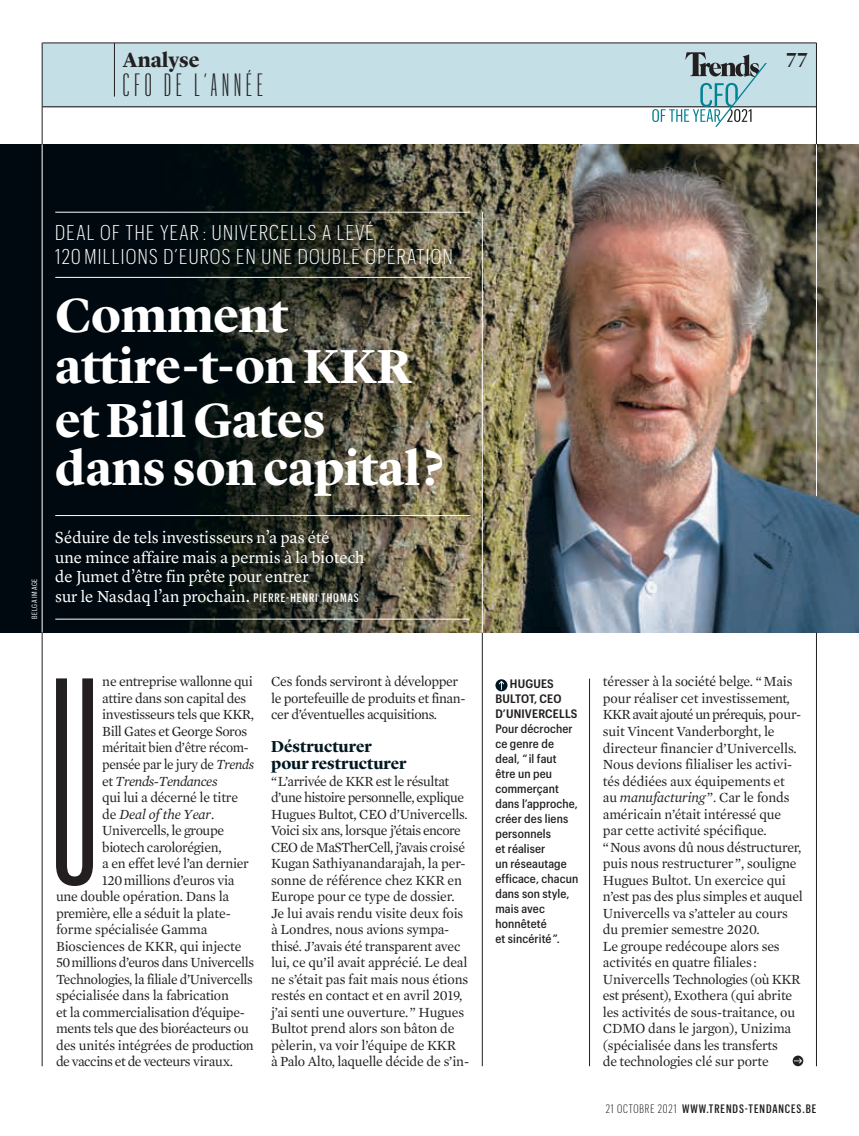
<style>
.page{position:relative;width:859px;height:1136px;background:#fff}
.page>*{position:absolute;margin:0;border:0;box-sizing:border-box;transform-origin:0 0}
.t1{font:288.15px "Graphik XXXX Cond";color:#231f20}
.t2{font:700 49.5px/52.5px "Lyon Display";color:#fff}
.t3{font:300 31.5px "Graphik XXX Cond";letter-spacing:.16em;color:#231f20}
.t4{font:300 21px/24px "Graphik Cond";letter-spacing:.06em;color:#fff}
.t5{font:700 21px "Lyon Display";color:#231f20}
.t6{font:500 21px "Lyon Display";color:#231f20}
.t7{font:16.5px/19.5px "Lyon Text";color:#fff}
.t8{font:700 16.5px/16.5px "Lyon Display";color:#001722}
.t9{font:14.25px/16.5px "Mercury Text G1";letter-spacing:-.02em;color:#231f20}
.t10{font:14.25px "Mercury Text G1";letter-spacing:-.02em;color:#231f20;scale:.95 1}
.t11{font:14.25px "Mercury Text G1";letter-spacing:-.02em;color:#231f20;scale:.96 1}
.t12{font:14.25px "Mercury Text G1";letter-spacing:-.04em;color:#231f20}
.t13{font:italic 14.25px "Mercury Text G1";letter-spacing:-.03em;color:#231f20}
.t14{font:italic 14.25px "Mercury Text G1";letter-spacing:-.01em;color:#231f20}
.t15{font:500 12px/15px "Graphik Compact";letter-spacing:.01em;color:#231f20}
.t16{font:500 12px "Graphik X Cond";letter-spacing:.075em;color:#231f20}
.t17{font:600 12px/15px "Graphik Compact";letter-spacing:.015em;color:#231f20}
.t18{font:7.5px "Graphik Cond";letter-spacing:.08em;color:#fff}
.s1{font-family:"Graphik X Cond";font-weight:500;font-size:12px}
.s2{font-style:italic}
.s3{font-style:normal}
.s4{font-weight:300}
</style>
<div class="page">
<div style="left:43px;top:43px;width:774px;height:64px;background:#c4dfe6"></div>
<img style="left:0;top:144px;width:859px;height:488px">
<hr style="left:43px;top:43px;width:773px;height:1px;background:#231f20">
<hr style="left:42px;top:43px;width:1px;height:102px;background:#231f20">
<hr style="left:42px;top:144px;width:1px;height:488px;background:#fff">
<hr style="left:114px;top:43px;width:1px;height:53px;background:#231f20">
<hr style="left:816px;top:43px;width:1px;height:101px;background:#231f20">
<hr style="left:816px;top:144px;width:1px;height:352px;background:#fff">
<hr style="left:55px;top:212px;width:415px;height:1px;background:#fff">
<hr style="left:55px;top:277px;width:415px;height:1px;background:#fff">
<hr style="left:55px;top:515px;width:415px;height:1px;background:#fff">
<hr style="left:55px;top:618px;width:415px;height:1px;background:#fff">
<hr style="left:43px;top:106px;width:773px;height:1px;background:#231f20">
<svg style="left:793px;top:1055px;width:10px;height:11px"></svg>
<svg style="left:794px;top:1058px;width:8px;height:5px"></svg>
<hr style="left:589px;top:678px;width:1px;height:388px;background:#231f20">
<hr style="left:482px;top:632px;width:1px;height:434px;background:#231f20">
<hr style="left:482px;top:212px;width:1px;height:420px;background:#fff">
<hr style="left:816px;top:632px;width:1px;height:434px;background:#231f20">
<hr style="left:42px;top:632px;width:1px;height:434px;background:#231f20">
<svg style="left:495px;top:679px;width:12px;height:12px"></svg>
<svg style="left:652px;top:52px;width:115px;height:75px"></svg>
<h3 class="t5" style="left:123px;top:44px;width:78px">Analyse</h3>
<h3 class="t6" style="left:787px;top:44px;width:23px">77</h3>
<h3 class="t3" style="left:123px;top:67px;width:142px">CFO DE L’ANNÉE</h3>
<p class="t18" style="left:29px;top:619px;width:42px;rotate:-90deg">BELGA IMAGE</p>
<h3 class="t4" style="left:55px;top:219px;width:399px">DEAL OF THE YEAR : UNIVERCELLS A LEVÉ<br>120 MILLIONS D’EUROS EN UNE DOUBLE OPÉRATION</h3>
<h2 class="t2" style="left:55px;top:285px;width:358px">Comment attire-t-on KKR et Bill Gates</h2>
<h2 class="t2" style="left:55px;top:438px;width:390px">dans son capital ?</h2>
<p class="t7" style="left:55px;top:526px;width:311px">Séduire de tels investisseurs n’a pas été<br>une mince affaire mais a permis à la biotech de Jumet d’être fin prête pour entrer<br>sur le Nasdaq l’an prochain. <span class="s1">PIERRE-HENRI THOMAS</span></p>
<h1 class="t1" style="left:51px;top:629px;width:48px">U</h1>
<p class="t9" style="left:102px;top:673px;width:152px">ne entreprise wallonne qui</p>
<p class="t9" style="left:102px;top:689px;width:145px">attire dans son capital des</p>
<p class="t9" style="left:102px;top:706px;width:153px">investisseurs tels que KKR,</p>
<p class="t9" style="left:102px;top:722px;width:146px">Bill Gates et George Soros</p>
<p class="t10" style="left:102px;top:738px;width:156px">méritait bien d’être récom-</p>
<p class="t10" style="left:102px;top:755px;width:161px">pensée par le jury de <span class="s2">Trends</span></p>
<p class="t13" style="left:102px;top:771px;width:117px"><span class="s3">et</span> Trends-Tendances</p>
<p class="t9" style="left:102px;top:788px;width:137px">qui lui a décerné le titre</p>
<p class="t14" style="left:102px;top:804px;width:114px"><span class="s3">de</span> Deal of the Year<span class="s3">.</span></p>
<p class="t9" style="left:102px;top:821px;width:123px">Univercells, le groupe</p>
<p class="t9" style="left:102px;top:838px;width:121px">biotech carolorégien,</p>
<p class="t9" style="left:102px;top:854px;width:148px">a en effet levé l’an dernier</p>
<p class="t9" style="left:102px;top:871px;width:134px">120millions d’euros via</p>
<p class="t9" style="left:56px;top:887px;width:175px">une double opération. Dans la</p>
<p class="t9" style="left:56px;top:904px;width:176px">première, elle a séduit la plate-</p>
<p class="t9" style="left:56px;top:920px;width:153px">forme spécialisée Gamma</p>
<p class="t9" style="left:56px;top:937px;width:187px">Biosciences de KKR, qui injecte</p>
<p class="t9" style="left:56px;top:953px;width:200px">50millions d’euros dans Univercells</p>
<p class="t11" style="left:56px;top:969px;width:206px">Technologies, la filiale d’Univercells</p>
<p class="t9" style="left:56px;top:986px;width:174px">spécialisée dans la fabrication</p>
<p class="t9" style="left:56px;top:1003px;width:190px">et la commercialisation d’équipe-</p>
<p class="t9" style="left:56px;top:1019px;width:194px">ments tels que des bioréacteurs ou</p>
<p class="t9" style="left:56px;top:1036px;width:199px">des unités intégrées de production</p>
<p class="t12" style="left:56px;top:1052px;width:179px">de vaccins et de vecteurs viraux.</p>
<p class="t9" style="left:271px;top:673px;width:196px">Ces fonds serviront à développer le portefeuille de produits et finan&shy;cer d’éventuelles acquisitions.</p>
<p class="t8" style="left:271px;top:737px;width:137px">Déstructurer pour restructurer</p>
<p class="t9" style="left:271px;top:772px;width:200px">“L’arrivée de KKR est le résultat d’une histoire personnelle, explique Hugues Bultot, CEO d’Univercells.<br>Voici six ans, lorsque j’étais encore CEO de MaSTherCell, j’avais croisé Kugan Sathiyanandarajah, la per&shy;sonne de référence chez KKR en Europe pour ce type de dossier.<br>Je lui avais rendu visite deux fois à Londres, nous avions sympa&shy;thisé. J’avais été transparent avec lui, ce qu’il avait apprécié. Le deal ne s’était pas fait mais nous étions restés en contact et en avril 2019, j’ai senti une ouverture.” Hugues Bultot prend alors son bâton de pèlerin, va voir l’équipe de KKR<br>à Palo Alto, laquelle décide de s’in-</p>
<p class="t17" style="left:495px;top:675px;width:83px;text-indent:14px">HUGUES<br>BULTOT, CEO<br>D’UNIVERCELLS</p>
<p class="t15" style="left:495px;top:720px;width:84px">Pour décrocher ce genre de deal, “ il faut être un peu commerçant dans l’approche, créer des liens personnels<br>et réaliser<br>un réseautage efficace, chacun dans son style, mais avec honnêteté<br>et sincérité ”.</p>
<p class="t9" style="left:603px;top:673px;width:201px">téresser à la société belge. “Mais pour réaliser cet investissement, KKR avait ajouté un prérequis, pour&shy;suit Vincent Vanderborght, le directeur financier d’Univercells.<br>Nous devions filialiser les activi&shy;tés dédiées aux équipements et au <span class="s2">manufacturing</span>”. Car le fonds américain n’était intéressé que par cette activité spécifique. “Nous avons dû nous déstructurer, puis nous restructurer”, souligne Hugues Bultot. Un exercice qui n’est pas des plus simples et auquel Univercells va s’atteler au cours du premier semestre 2020.<br>Le groupe redécoupe alors ses activités en quatre filiales :<br>Univercells Technologies (où KKR est présent), Exothera (qui abrite les activités de sous-traitance, ou CDMO dans le jargon), Unizima (spécialisée dans les transferts<br>de technologies clé sur porte</p>
<p class="t16" style="left:606px;top:1099px;width:212px"><span class="s4">21 OCTOBRE 2021</span> WWW.TRENDS-TENDANCES.BE</p>
</div>
